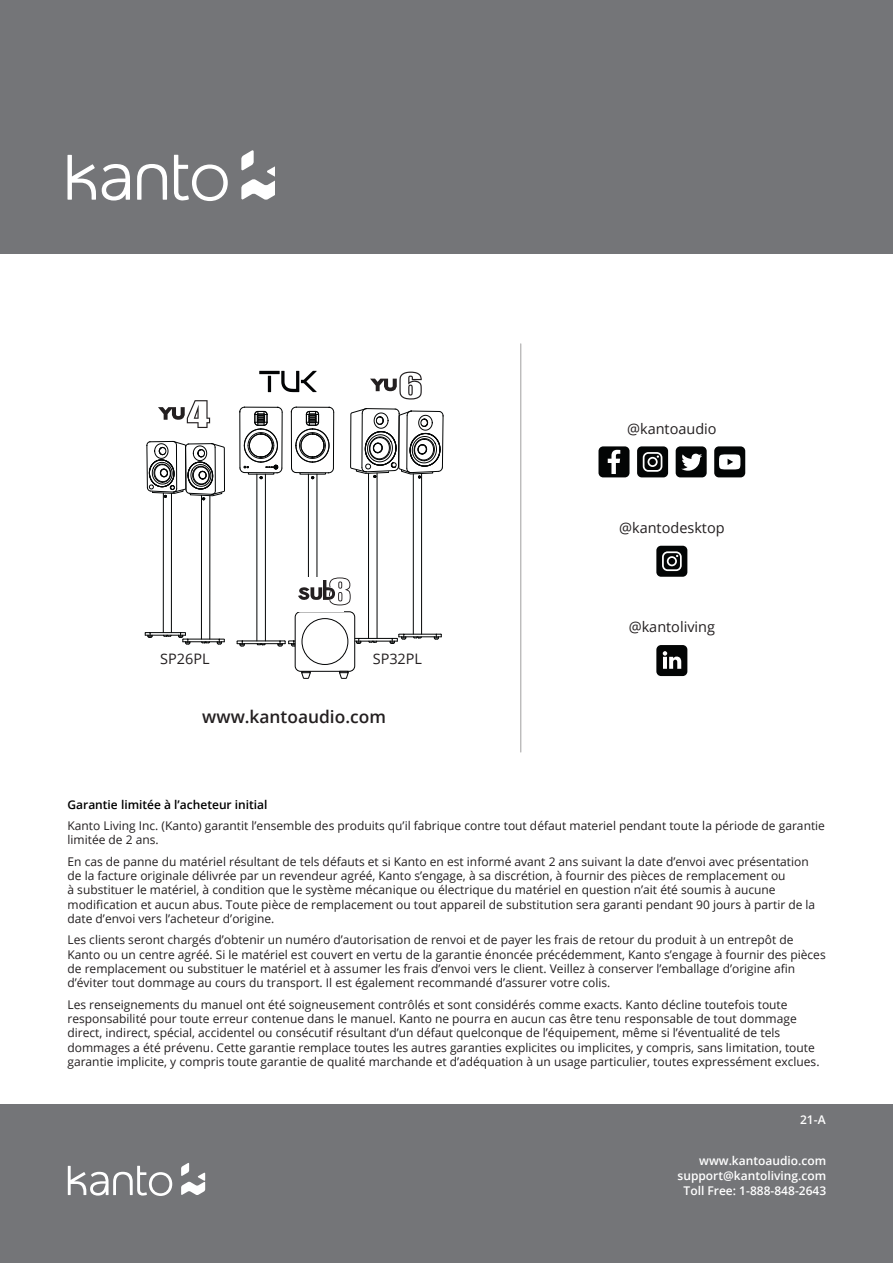
<style>
.page{position:relative;width:893px;height:1263px;background:#fff}
.page>*{position:absolute;margin:0;border:0;box-sizing:border-box;transform-origin:0 0}
.t1{font:600 17.4px "Open Sans";color:#231f20}
.t2{font:14.4px "Open Sans";color:#231f20}
.Warranty{font:12px/14.4px "Open Sans";color:#231f20}
.comparison_subhead{font:600 12px/15px "Open Sans";color:#fff;text-align:right}
.Warranty-2{font:600 12px "Open Sans";color:#000}
</style>
<div class="page">
<div style="left:0;top:0;width:893px;height:253px;background:#747578"></div>
<div style="left:0;top:1104px;width:893px;height:159px;background:#747578"></div>
<svg style="left:241px;top:150px;width:33px;height:50px"></svg>
<svg style="left:102px;top:164px;width:28px;height:37px"></svg>
<svg style="left:137px;top:164px;width:30px;height:36px"></svg>
<svg style="left:174px;top:155px;width:54px;height:46px"></svg>
<svg style="left:68px;top:155px;width:28px;height:45px"></svg>
<svg style="left:181px;top:1163px;width:24px;height:32px"></svg>
<svg style="left:68px;top:1166px;width:104px;height:30px"></svg>
<svg style="left:714px;top:446px;width:31px;height:31px"></svg>
<svg style="left:676px;top:446px;width:31px;height:31px"></svg>
<svg style="left:598px;top:446px;width:31px;height:31px"></svg>
<svg style="left:637px;top:446px;width:31px;height:31px"></svg>
<svg style="left:656px;top:546px;width:31px;height:31px"></svg>
<svg style="left:656px;top:645px;width:31px;height:31px"></svg>
<hr style="left:265px;top:474px;width:1px;height:167px;background:#030505">
<hr style="left:256px;top:474px;width:1px;height:167px;background:#030505">
<svg style="left:239px;top:406px;width:44px;height:74px"></svg>
<hr style="left:282px;top:412px;width:1px;height:56px;background:#030505">
<hr style="left:317px;top:474px;width:1px;height:167px;background:#030505">
<hr style="left:308px;top:474px;width:1px;height:167px;background:#030505">
<svg style="left:236px;top:640px;width:59px;height:7px"></svg>
<svg style="left:291px;top:406px;width:43px;height:74px"></svg>
<hr style="left:333px;top:412px;width:1px;height:56px;background:#030505">
<hr style="left:421px;top:474px;width:1px;height:160px;background:#030505">
<hr style="left:413px;top:474px;width:1px;height:160px;background:#030505">
<hr style="left:377px;top:473px;width:1px;height:165px;background:#030505">
<hr style="left:368px;top:473px;width:1px;height:165px;background:#030505">
<svg style="left:355px;top:633px;width:87px;height:11px"></svg>
<svg style="left:370px;top:372px;width:52px;height:27px"></svg>
<hr style="left:268px;top:376px;width:3px;height:16px;background:#020304">
<hr style="left:259px;top:371px;width:21px;height:3px;background:#020304">
<svg style="left:281px;top:371px;width:36px;height:21px"></svg>
<hr style="left:520px;top:344px;width:1px;height:408px;background:#231f20">
<svg style="left:144px;top:400px;width:81px;height:245px"></svg>
<svg style="left:350px;top:408px;width:94px;height:71px"></svg>
<svg style="left:301px;top:672px;width:10px;height:7px"></svg>
<div style="left:295px;top:612px;width:60px;height:59px;background:#fff;border-radius:5px"></div>
<div style="left:295px;top:611px;width:60px;height:61px;border:1px solid #010203;border-radius:5px"></div>
<div style="left:302px;top:618px;width:46px;height:47px;border:1px solid #010203;border-radius:50%"></div>
<svg style="left:339px;top:671px;width:10px;height:8px"></svg>
<div style="left:297px;top:577px;width:47px;height:34px;background:#fff"></div>
<svg style="left:298px;top:577px;width:53px;height:28px"></svg>
<p class="t2" style="left:627px;top:418px;width:91px">@kantoaudio</p>
<p class="t2" style="left:619px;top:518px;width:107px">@kantodesktop</p>
<p class="t2" style="left:160px;top:649px;width:51px">SP26PL</p>
<p class="t2" style="left:373px;top:649px;width:51px">SP32PL</p>
<p class="t1" style="left:202px;top:704px;width:185px">www.kantoaudio.com</p>
<p class="t2" style="left:629px;top:617px;width:88px">@kantoliving</p>
<p class="Warranty-2" style="left:68px;top:796px;width:202px">Garantie limitée à l’acheteur initial</p>
<p class="Warranty" style="left:68px;top:818px;width:759px">Kanto Living Inc. (Kanto) garantit l’ensemble des produits qu’il fabrique contre tout défaut materiel pendant toute la période de garantie limitée de 2 ans.</p>
<p class="Warranty" style="left:68px;top:854px;width:749px">En cas de panne du matériel résultant de tels défauts et si Kanto en est informé avant 2 ans suivant la date d’envoi avec présentation de la facture originale délivrée par un revendeur agréé, Kanto s’engage, à sa discrétion, à fournir des pièces de remplacement ou<br>à substituer le matériel, à condition que le système mécanique ou électrique du matériel en question n’ait été soumis à aucune modification et aucun abus. Toute pièce de remplacement ou tout appareil de substitution sera garanti pendant 90 jours à partir de la date d’envoi vers l’acheteur d’origine.</p>
<p class="Warranty" style="left:68px;top:932px;width:760px">Les clients seront chargés d’obtenir un numéro d’autorisation de renvoi et de payer les frais de retour du produit à un entrepôt de Kanto ou un centre agréé. Si le matériel est couvert en vertu de la garantie énoncée précédemment, Kanto s’engage à fournir des pièces de remplacement ou substituer le matériel et à assumer les frais d’envoi vers le client. Veillez à conserver l’emballage d’origine afin d’éviter tout dommage au cours du transport. Il est également recommandé d’assurer votre colis.</p>
<p class="Warranty" style="left:68px;top:997px;width:753px">Les renseignements du manuel ont été soigneusement contrôlés et sont considérés comme exacts. Kanto décline toutefois toute responsabilité pour toute erreur contenue dans le manuel. Kanto ne pourra en aucun cas être tenu responsable de tout dommage direct, indirect, spécial, accidentel ou consécutif résultant d’un défaut quelconque de l’équipement, même si l’éventualité de tels dommages a été prévenu. Cette garantie remplace toutes les autres garanties explicites ou implicites, y compris, sans limitation, toute garantie implicite, y compris toute garantie de qualité marchande et d’adéquation à un usage particulier, toutes expressément exclues.</p>
<p class="comparison_subhead" style="left:800px;top:1111px;width:27px">21-A</p>
<p class="comparison_subhead" style="left:677px;top:1153px;width:150px">www.kantoaudio.com support@kantoliving.com<br>Toll Free: 1-888-848-2643</p>
</div>
